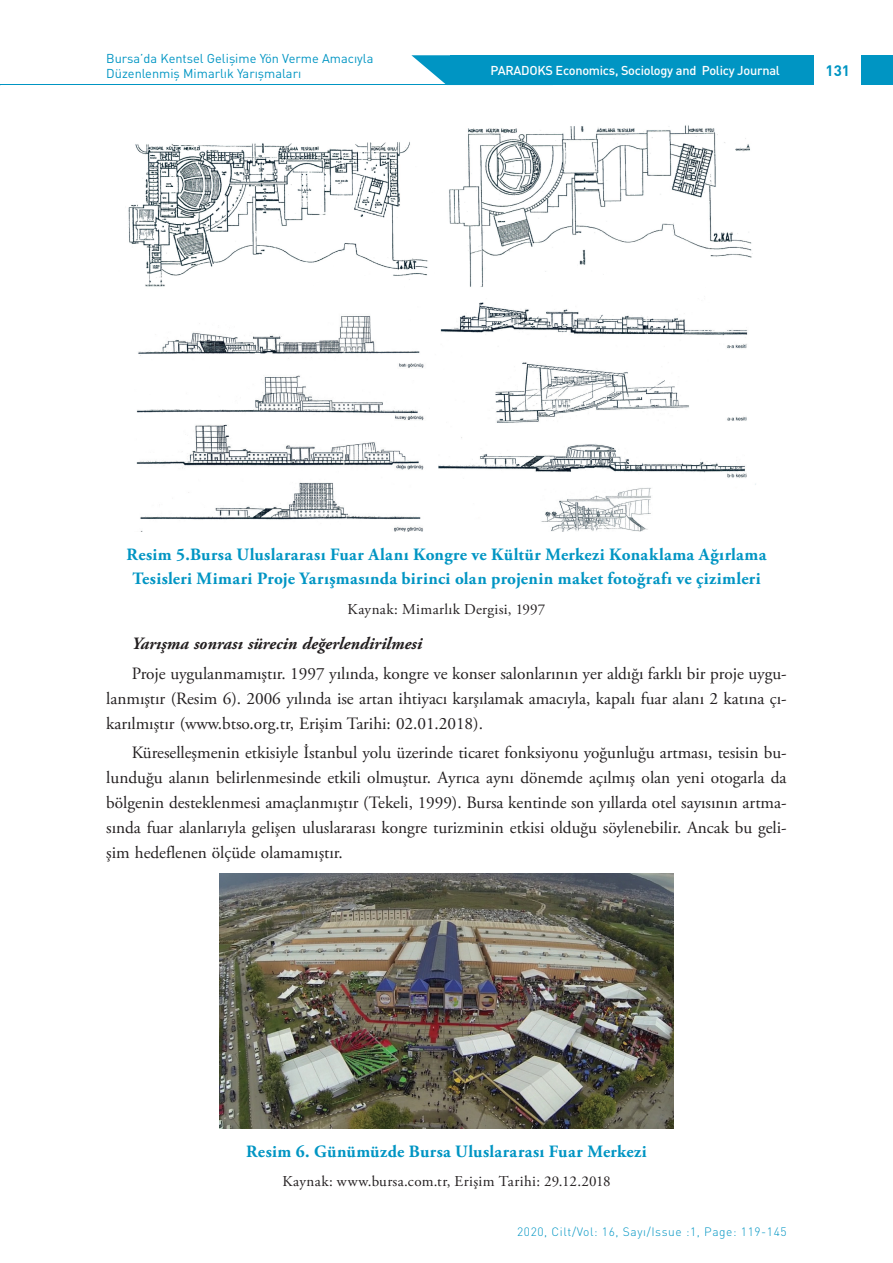
<style>
.page{position:relative;width:893px;height:1263px;background:#fff}
.page>*{position:absolute;margin:0;border:0;box-sizing:border-box;transform-origin:0 0}
.t1{font:17.25px/25px "Adobe Garamond Pro";color:#231f20;text-align:justify}
.t2{font:700 17.25px/24.3px "Adobe Garamond Pro";letter-spacing:.02em;color:#0095c3;text-align:center}
.t3{font:italic 700 17.25px "Adobe Garamond Pro";color:#231f20}
.t4{font:15px "Adobe Garamond Pro";letter-spacing:.025em;color:#231f20}
.t5{font:700 15px "DIN Pro";color:#0095c3}
.t6{font:12.75px/15.3px "DIN Pro";color:#0095c3}
.t7{font:500 12.75px "DIN Pro";letter-spacing:-.02em;color:#fff}
.t8{font:300 12px "DIN Pro";letter-spacing:.05em;color:#0095c3}
</style>
<div class="page">
<svg style="left:411px;top:55px;width:39px;height:29px"></svg>
<div style="left:450px;top:55px;width:443px;height:30px;background:#0095c3"></div>
<hr style="left:0;top:84px;width:787px;height:1px;background:#0095c3">
<div style="left:814px;top:55px;width:47px;height:31px;background:#fff"></div>
<img style="left:128px;top:142px;width:300px;height:145px">
<img style="left:449px;top:125px;width:304px;height:162px">
<img style="left:136px;top:315px;width:288px;height:217px">
<img style="left:438px;top:302px;width:318px;height:230px">
<img style="left:219px;top:873px;width:454px;height:256px">
<p class="t6" style="left:106px;top:50px;width:269px">Bursa’da Kentsel Gelişime Yön Verme Amacıyla<br>Düzenlenmiş Mimarlık Yarışmaları</p>
<p class="t7" style="left:491px;top:62px;width:291px">PARADOKS Economics, Sociology and Policy Journal</p>
<p class="t5" style="left:826px;top:60px;width:26px">131</p>
<p class="t2" style="left:127px;top:542px;width:641px">Resim 5.Bursa Uluslararası Fuar Alanı Kongre ve Kültür Merkezi Konaklama Ağırlama<br>Tesisleri Mimari Proje Yarışmasında birinci olan projenin maket fotoğrafı ve çizimleri</p>
<p class="t4" style="left:348px;top:600px;width:199px">Kaynak: Mimarlık Dergisi, 1997</p>
<p class="t3" style="left:132px;top:634px;width:292px">Yarışma sonrası sürecin değerlendirilmesi</p>
<p class="t1" style="left:106px;top:661px;width:682px;text-indent:26px">Proje uygulanmamıştır. 1997 yılında, kongre ve konser salonlarının yer aldığı farklı bir proje uygu&shy;lanmıştır (Resim 6). 2006 yılında ise artan ihtiyacı karşılamak amacıyla, kapalı fuar alanı 2 katına çı&shy;karılmıştır (www.btso.org.tr, Erişim Tarihi: 02.01.2018).</p>
<p class="t1" style="left:106px;top:741px;width:682px;text-indent:25px">Küreselleşmenin etkisiyle İstanbul yolu üzerinde ticaret fonksiyonu yoğunluğu artması, tesisin bu&shy;lunduğu alanın belirlenmesinde etkili olmuştur. Ayrıca aynı dönemde açılmış olan yeni otogarla da bölgenin desteklenmesi amaçlanmıştır (Tekeli, 1999). Bursa kentinde son yıllarda otel sayısının artma&shy;sında fuar alanlarıyla gelişen uluslararası kongre turizminin etkisi olduğu söylenebilir. Ancak bu geli&shy;şim hedeflenen ölçüde olamamıştır.</p>
<p class="t2" style="left:246px;top:1139px;width:402px">Resim 6. Günümüzde Bursa Uluslararası Fuar Merkezi</p>
<p class="t4" style="left:282px;top:1173px;width:330px">Kaynak: www.bursa.com.tr, Erişim Tarihi: 29.12.2018</p>
<p class="t8" style="left:517px;top:1223px;width:271px">2020, Cilt/Vol: 16, Sayı/Issue :1, Page: 119-145</p>
</div>
